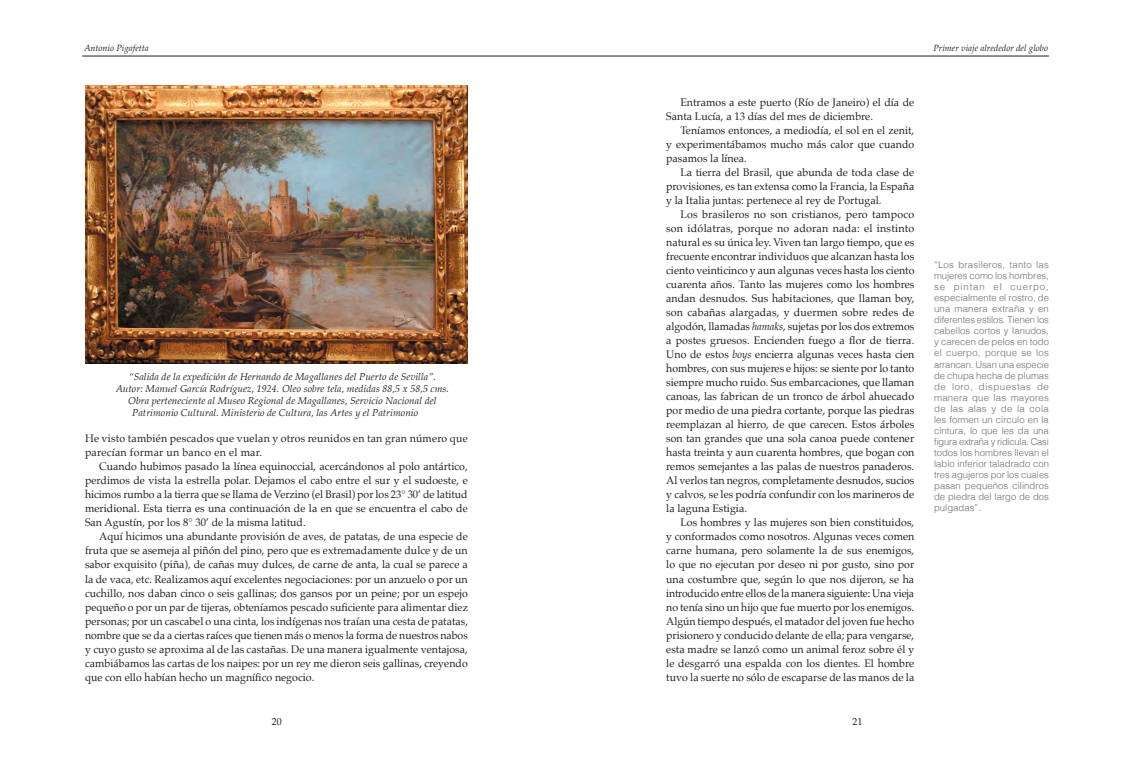
<style>
.page{position:relative;width:1134px;height:766px;background:#fff}
.page>*{position:absolute;margin:0;border:0;box-sizing:border-box;transform-origin:0 0}
.t1{font:11px/14px "Palatino";letter-spacing:.005em;color:#231f20;text-align:justify;scale:.96 1}
.t2{font:11px/14px "Palatino";letter-spacing:.005em;color:#231f20;text-align:justify}
.t3{font:italic 10px "Palatino";letter-spacing:.005em;color:#231f20}
.t4{font:10px "Palatino";color:#231f20}
.t5{font:300 9.5px/11px "Helvetica";letter-spacing:.005em;color:#6c6d70;text-align:justify}
.t6{font:italic 9px "Palatino";color:#231f20}
.s1{font-style:italic}
</style>
<div class="page">
<hr style="left:82px;top:56px;width:967px;height:1px;background:#231f20">
<img style="left:85px;top:85px;width:383px;height:279px">
<p class="t6" style="left:84px;top:40px;width:66px">Antonio Pigafetta</p>
<p class="t6" style="left:933px;top:40px;width:116px">Primer viaje alrededor del globo</p>
<p class="t3" style="left:129px;top:368px;width:309px">“Salida de la expedición de Hernando de Magallanes del Puerto de Sevilla”.</p>
<p class="t3" style="left:116px;top:380px;width:335px">Autor: Manuel García Rodríguez, 1924. Oleo sobre tela, medidas 88,5 x 58,5 cms.</p>
<p class="t3" style="left:128px;top:392px;width:310px">Obra perteneciente al Museo Regional de Magallanes, Servicio Nacional del</p>
<p class="t3" style="left:132px;top:404px;width:287px">Patrimonio Cultural. Ministerio de Cultura, las Artes y el Patrimonio</p>
<p class="t1" style="left:85px;top:431px;width:400px">He visto también pescados que vuelan y otros reunidos en tan gran número que parecían formar un banco en el mar.</p>
<p class="t1" style="left:85px;top:459px;width:400px;text-indent:14px">Cuando hubimos pasado la línea equinoccial, acercándonos al polo antártico, perdimos de vista la estrella polar. Dejamos el cabo entre el sur y el sudoeste, e hicimos rumbo a la tierra que se llama de Verzino (el Brasil) por los 23° 30’ de latitud meridional. Esta tierra es una continuación de la en que se encuentra el cabo de San Agustín, por los 8° 30’ de la misma latitud.</p>
<p class="t1" style="left:85px;top:529px;width:400px;text-indent:14px">Aquí hicimos una abundante provisión de aves, de patatas, de una especie de fruta que se asemeja al piñón del pino, pero que es extremadamente dulce y de un sabor exquisito (piña), de cañas muy dulces, de carne de anta, la cual se parece a la de vaca, etc. Realizamos aquí excelentes negociaciones: por un anzuelo o por un cuchillo, nos daban cinco o seis gallinas; dos gansos por un peine; por un espejo pequeño o por un par de tijeras, obteníamos pescado suficiente para alimentar diez personas; por un cascabel o una cinta, los indígenas nos traían una cesta de patatas, nombre que se da a ciertas raíces que tienen más o menos la forma de nuestros nabos y cuyo gusto se aproxima al de las castañas. De una manera igualmente ventajosa, cambiábamos las cartas de los naipes: por un rey me dieron seis gallinas, creyendo que con ello habían hecho un magnífico negocio.</p>
<p class="t1" style="left:666px;top:95px;width:260px;text-indent:14px">Entramos a este puerto (Río de Janeiro) el día de<br>Santa Lucía, a 13 días del mes de diciembre.</p>
<p class="t1" style="left:666px;top:123px;width:260px;text-indent:14px">Teníamos entonces, a mediodía, el sol en el zenit, y experimentábamos mucho más calor que cuando pasamos la línea.</p>
<p class="t1" style="left:666px;top:165px;width:260px;text-indent:14px">La tierra del Brasil, que abunda de toda clase de provisiones, es tan extensa como la Francia, la España y la Italia juntas: pertenece al rey de Portugal.</p>
<p class="t2" style="left:666px;top:207px;width:250px;text-indent:14px">Los brasileros no son cristianos, pero tampoco son idólatras, porque no adoran nada: el instinto natural es su única ley. Viven tan largo tiempo, que es frecuente encontrar individuos que alcanzan hasta los ciento veinticinco y aun algunas veces hasta los ciento cuarenta años. Tanto las mujeres como los hombres andan desnudos. Sus habitaciones, que llaman boy, son cabañas alargadas, y duermen sobre redes de algodón, llamadas <span class="s1">hamaks</span>, sujetas por los dos extremos a postes gruesos. Encienden fuego a flor de tierra.<br>Uno de estos <span class="s1">boys</span> encierra algunas veces hasta cien hombres, con sus mujeres e hijos: se siente por lo tanto siempre mucho ruido. Sus embarcaciones, que llaman canoas, las fabrican de un tronco de árbol ahuecado por medio de una piedra cortante, porque las piedras reemplazan al hierro, de que carecen. Estos árboles son tan grandes que una sola canoa puede contener hasta treinta y aun cuarenta hombres, que bogan con remos semejantes a las palas de nuestros panaderos.<br>Al verlos tan negros, completamente desnudos, sucios y calvos, se les podría confundir con los marineros de la laguna Estigia.</p>
<p class="t1" style="left:666px;top:515px;width:260px;text-indent:14px">Los hombres y las mujeres son bien constituidos, y conformados como nosotros. Algunas veces comen carne humana, pero solamente la de sus enemigos, lo que no ejecutan por deseo ni por gusto, sino por una costumbre que, según lo que nos dijeron, se ha introducido entre ellos de la manera siguiente: Una vieja no tenía sino un hijo que fue muerto por los enemigos.<br>Algún tiempo después, el matador del joven fue hecho prisionero y conducido delante de ella; para vengarse, esta madre se lanzó como un animal feroz sobre él y le desgarró una espalda con los dientes. El hombre tuvo la suerte no sólo de escaparse de las manos de la</p>
<p class="t4" style="left:272px;top:713px;width:11px">20</p>
<p class="t4" style="left:852px;top:712px;width:11px">21</p>
<p class="t5" style="left:934px;top:259px;width:116px">“Los brasileros, tanto las mujeres como los hombres, se pintan el cuerpo, especialmente el rostro, de una manera extraña y en diferentes estilos. Tienen los cabellos cortos y lanudos, y carecen de pelos en todo el cuerpo, porque se los arrancan. Usan una especie de chupa hecha de plumas de loro, dispuestas de manera que las mayores de las alas y de la cola les formen un círculo en la cintura, lo que les da una figura extraña y ridícula. Casi todos los hombres llevan el labio inferior taladrado con tres agujeros por los cuales pasan pequeños cilindros de piedra del largo de dos pulgadas”.</p>
</div>
